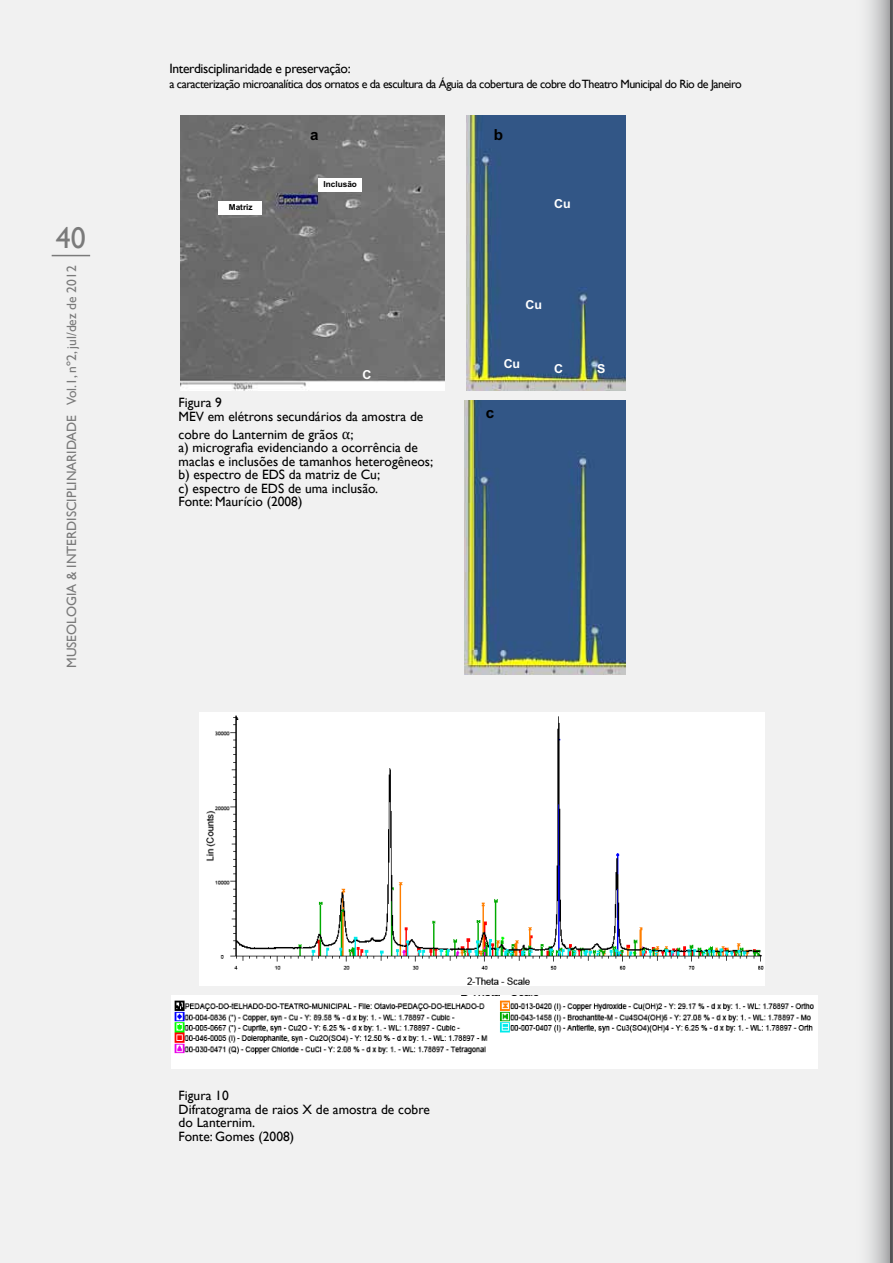
<style>
.page{position:relative;width:893px;height:1263px;background:#f1f1f1}
.page>*{position:absolute;margin:0;border:0;box-sizing:border-box;transform-origin:0 0}
.t1{font:30px "Gill Sans";color:#7a7a7a}
.t2{font:700 15.15px "Arial";color:#000}
.t3{font:13.5px/13.5px "Gill Sans";color:#000}
.t4{font:13.5px "Gill Sans";color:#7a7a7a}
.t5{font:13.5px "Gill Sans";letter-spacing:-.025em;color:#000}
.t6{font:700 12.45px "Arial";color:#fff}
.t7{font:12px "Gill Sans";letter-spacing:-.04em;color:#000}
.t8{font:700 8.25px "Arial";color:#000}
.s1{font-family:"Cambria";font-size:15px}
</style>
<div class="page">
<svg style="left:868px;top:0;width:23px;height:1263px;background:#c4c4c5"></svg>
<hr style="left:891px;top:0;width:2px;height:1263px;background:#5a5a5b">
<hr style="left:52px;top:255px;width:38px;height:1px;background:#7a7a7a">
<div style="left:200px;top:713px;width:564px;height:273px;background:#fff"></div>
<img style="left:172px;top:996px;width:645px;height:72px">
<img style="left:180px;top:116px;width:265px;height:274px">
<img style="left:466px;top:116px;width:159px;height:274px">
<img style="left:465px;top:400px;width:160px;height:275px">
<div style="left:219px;top:201px;width:43px;height:14px;background:#fff"></div>
<div style="left:319px;top:179px;width:43px;height:13px;background:#fff"></div>
<h1 class="t1" style="left:56px;top:221px;width:31px">40</h1>
<p class="t4" style="left:64px;top:668px;width:404px;rotate:-90deg">MUSEOLOGIA &amp; INTERDISCIPLINARIDADE Vol.1, nº2, jul/dez de 2012</p>
<p class="t5" style="left:169px;top:61px;width:183px">Interdisciplinaridade e preservação:</p>
<p class="t7" style="left:169px;top:76px;width:574px">a caracterização microanalítica dos ornatos e da escultura da Águia da cobertura de cobre do Theatro Municipal do Rio de Janeiro</p>
<p class="t2" style="left:310px;top:126px;width:10px">a</p>
<p class="t2" style="left:494px;top:126px;width:11px">b</p>
<p class="t8" style="left:229px;top:202px;width:25px">Matriz</p>
<p class="t8" style="left:323px;top:180px;width:35px">Inclusão</p>
<p class="t6" style="left:362px;top:367px;width:10px">C</p>
<p class="t3" style="left:179px;top:396px;width:246px">Figura 9<br>MEV em elétrons secundários da amostra de</p>
<p class="t3" style="left:179px;top:428px;width:256px">cobre do Lanternim de grãos <span class="s1">α</span>;<br>a) micrografia evidenciando a ocorrência de maclas e inclusões de tamanhos heterogêneos; b) espectro de EDS da matriz de Cu;<br>c) espectro de EDS de uma inclusão.<br>Fonte: Maurício (2008)</p>
<p class="t6" style="left:554px;top:196px;width:18px">Cu</p>
<p class="t6" style="left:525px;top:297px;width:18px">Cu</p>
<p class="t6" style="left:504px;top:356px;width:18px">Cu</p>
<p class="t2" style="left:486px;top:404px;width:10px">c</p>
<p class="t6" style="left:554px;top:361px;width:10px">C</p>
<p class="t6" style="left:597px;top:361px;width:10px">S</p>
<p class="t3" style="left:179px;top:1089px;width:253px">Figura 10<br>Difratograma de raios X de amostra de cobre do Lanternim.<br>Fonte: Gomes (2008)</p>
</div>
